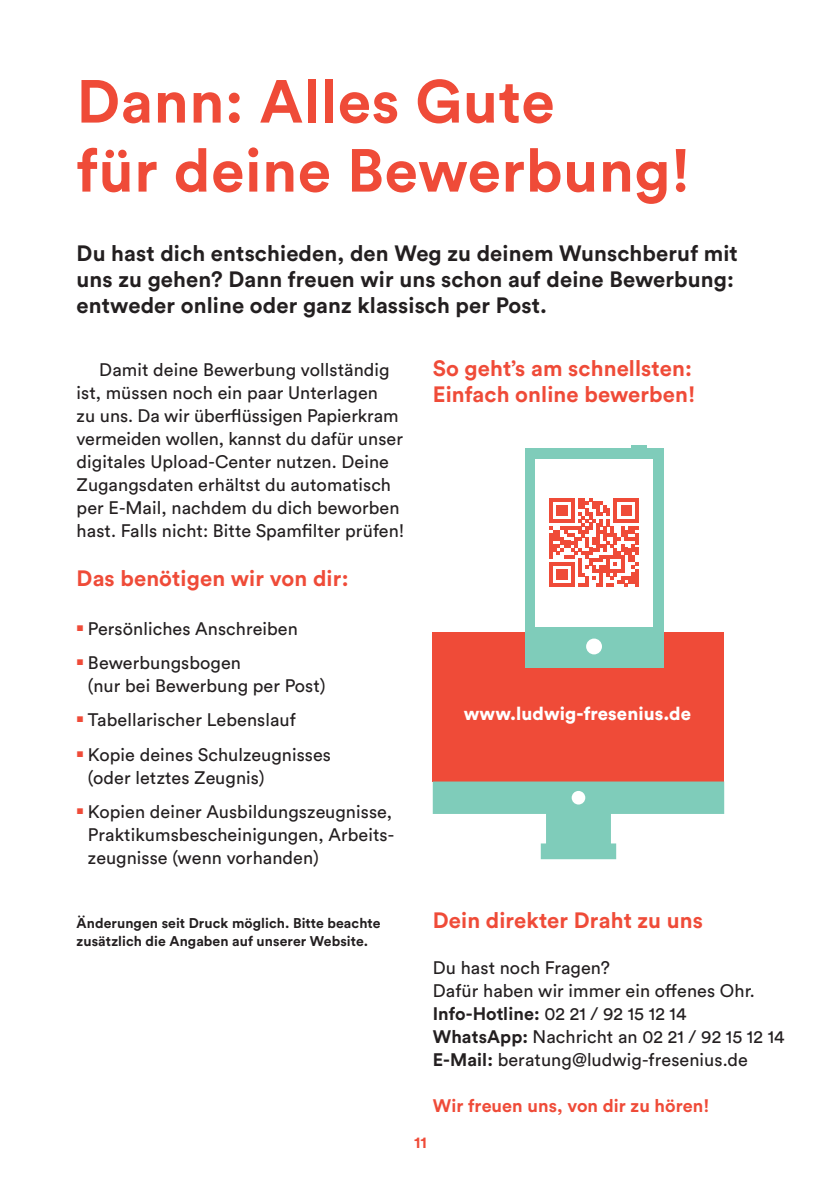
<style>
.page{position:relative;width:840px;height:1191px;background:#fff}
.page>*{position:absolute;margin:0;border:0;box-sizing:border-box;transform-origin:0 0}
.t1{font:700 60px/69px "Circular Std";letter-spacing:.01em;color:#ef4b38}
.t2{font:700 22px/26px "Circular Std";letter-spacing:.005em;color:#231f20}
.t3{font:700 22px/26px "Circular Std";letter-spacing:.005em;color:#ef4b38}
.t4{font:900 18.4px "Circular Std";letter-spacing:.005em;color:#fff}
.t5{font:18px/23px "Circular Std";letter-spacing:.005em;color:#231f20}
.t6{font:700 18px "Circular Std";letter-spacing:.005em;color:#ef4b38}
.t7{font:700 16px "Circular Std";color:#ef4b38}
.t8{font:700 14px/18px "Circular Std";letter-spacing:.005em;color:#231f20}
.s1{font-weight:700}
</style>
<div class="page">
<div style="left:432px;top:632px;width:291px;height:149px;background:#ef4b38"></div>
<svg style="left:432px;top:781px;width:291px;height:78px"></svg>
<div style="left:524px;top:448px;width:139px;height:219px;background:#7fccba"></div>
<div style="left:585px;top:638px;width:16px;height:16px;background:#fff;border-radius:50%"></div>
<div style="left:535px;top:458px;width:117px;height:168px;background:#fff"></div>
<svg style="left:549px;top:498px;width:89px;height:89px"></svg>
<div style="left:631px;top:445px;width:15px;height:10px;background:#7fccba"></div>
<h1 class="t1" style="left:77px;top:66px;width:615px">Dann: Alles Gute<br>für deine Bewerbung!</h1>
<p class="t2" style="left:77px;top:239px;width:662px">Du hast dich entschieden, den Weg zu deinem Wunschberuf mit uns zu gehen? Dann freuen wir uns schon auf deine Bewerbung: entweder online oder ganz klassisch per Post.</p>
<p class="t5" style="left:77px;top:358px;width:329px;text-indent:23px">Damit deine Bewerbung vollständig ist, müssen noch ein paar Unterlagen<br>zu uns. Da wir überflüssigen Papierkram vermeiden wollen, kannst du dafür unser digitales Upload-Center nutzen. Deine Zugangsdaten erhältst du automatisch per E-Mail, nachdem du dich beworben hast. Falls nicht: Bitte Spamfilter prüfen!</p>
<p class="t3" style="left:77px;top:564px;width:273px">Das benötigen wir von dir:</p>
<p class="t5" style="left:77px;top:617px;width:223px"><sup>■</sup> Persönliches Anschreiben</p>
<p class="t5" style="left:88px;top:651px;width:239px;text-indent:-11px"><sup>■</sup> Bewerbungsbogen<br>(nur bei Bewerbung per Post)</p>
<p class="t5" style="left:77px;top:708px;width:221px"><sup>■</sup> Tabellarischer Lebenslauf</p>
<p class="t5" style="left:88px;top:743px;width:244px;text-indent:-11px"><sup>■</sup> Kopie deines Schulzeugnisses (oder letztes Zeugnis)</p>
<p class="t5" style="left:88px;top:800px;width:308px;text-indent:-11px"><sup>■</sup> Kopien deiner Ausbildungszeugnisse,<br>Praktikumsbescheinigungen, Arbeits&shy;zeugnisse (wenn vorhanden)</p>
<p class="t3" style="left:432px;top:354px;width:264px">So geht’s am schnellsten:<br>Einfach online bewerben!</p>
<p class="t4" style="left:463px;top:701px;width:228px">www.ludwig-fresenius.de</p>
<p class="t8" style="left:77px;top:913px;width:305px">Änderungen seit Druck möglich. Bitte beachte zusätzlich die Angaben auf unserer Website.</p>
<p class="t3" style="left:432px;top:906px;width:271px">Dein direkter Draht zu uns</p>
<p class="t5" style="left:432px;top:956px;width:353px">Du hast noch Fragen?<br>Dafür haben wir immer ein offenes Ohr.<br><span class="s1">Info-Hotline:</span> 02 21 / 92 15 12 14<br><span class="s1">WhatsApp:</span> Nachricht an 02 21 / 92 15 12 14<br><span class="s1">E-Mail:</span> beratung@ludwig-fresenius.de</p>
<p class="t6" style="left:432px;top:1094px;width:278px">Wir freuen uns, von dir zu hören!</p>
<p class="t7" style="left:414px;top:1132px;width:14px">11</p>
</div>
